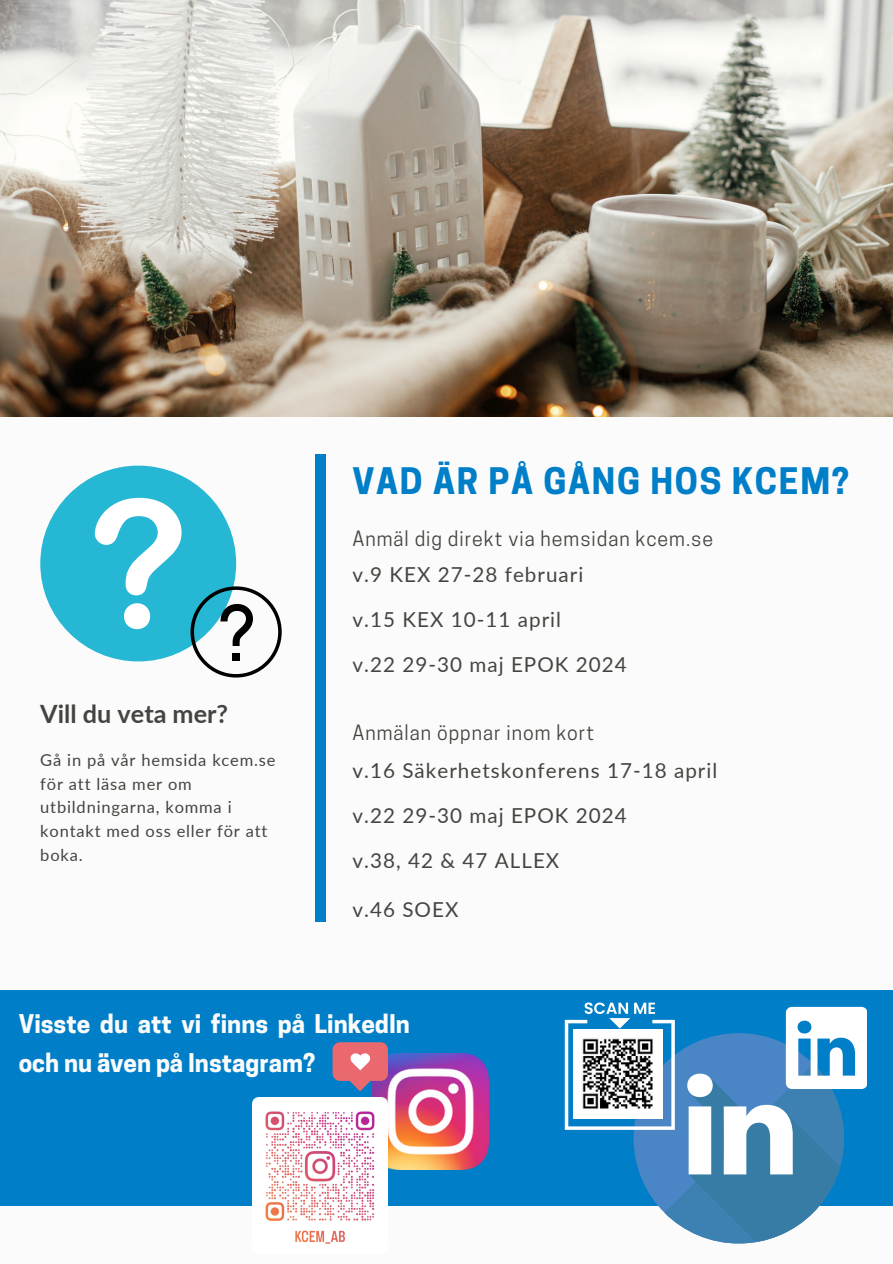
<style>
.page{position:relative;width:893px;height:1264px;background:#fff}
.page>*{position:absolute;margin:0;border:0;box-sizing:border-box;transform-origin:0 0}
.t1{font:700 34.35px "Cooper Hewitt";letter-spacing:.05em;color:#007fc8}
.t2{font:700 25.2px "Lato";color:#444440}
.t3{font:700 24.3px/39.3px "Cooper Hewitt";color:#fbfbfb}
.t4{font:20.55px "Lato";letter-spacing:.05em;color:#444440}
.t5{font:19.65px "Cooper Hewitt";letter-spacing:.05em;color:#444440}
.t6{font:16.5px/23.7px "Lato";letter-spacing:.05em;color:#444440}
</style>
<div class="page">
<div style="left:0;top:0;width:892px;height:1263px;background:#fbfbfb"></div>
<img style="left:0;top:0;width:892px;height:416px">
<div style="left:0;top:990px;width:892px;height:152px;background:#007fc8"></div>
<div style="left:0;top:1053px;width:892px;height:152px;background:#007fc8"></div>
<div style="left:40px;top:465px;width:196px;height:196px;background:#25b7d3;border-radius:50%"></div>
<svg style="left:95px;top:498px;width:86px;height:131px"></svg>
<svg style="left:190px;top:586px;width:92px;height:91px"></svg>
<div style="left:232px;top:653px;width:7px;height:7px;background:#000"></div>
<div style="left:315px;top:454px;width:10px;height:234px;background:#007fc8"></div>
<div style="left:315px;top:688px;width:10px;height:233px;background:#007fc8"></div>
<svg style="left:564px;top:1002px;width:302px;height:242px"></svg>
<img style="left:574px;top:1029px;width:88px;height:89px">
<img style="left:372px;top:1053px;width:116px;height:116px">
<img style="left:253px;top:1097px;width:135px;height:147px">
<svg style="left:333px;top:1042px;width:55px;height:48px;background:#ca7588"></svg>
<p class="t1" style="left:352px;top:468px;width:498px">VAD ÄR PÅ GÅNG HOS KCEM?</p>
<p class="t5" style="left:352px;top:531px;width:362px">Anmäl dig direkt via hemsidan kcem.se</p>
<p class="t2" style="left:40px;top:698px;width:189px">Vill du veta mer?</p>
<p class="t6" style="left:40px;top:747px;width:237px">Gå in på vår hemsida kcem.se för att läsa mer om utbildningarna, komma i kontakt med oss eller för att boka.</p>
<p class="t4" style="left:352px;top:561px;width:232px">v.9 KEX 27-28 februari</p>
<p class="t4" style="left:352px;top:606px;width:210px">v.15 KEX 10-11 april</p>
<p class="t4" style="left:352px;top:651px;width:276px">v.22 29-30 maj EPOK 2024</p>
<p class="t5" style="left:352px;top:725px;width:243px">Anmälan öppnar inom kort</p>
<p class="t4" style="left:352px;top:757px;width:366px">v.16 Säkerhetskonferens 17-18 april</p>
<p class="t4" style="left:352px;top:802px;width:276px">v.22 29-30 maj EPOK 2024</p>
<p class="t4" style="left:352px;top:847px;width:208px">v.38, 42 &amp; 47 ALLEX</p>
<p class="t4" style="left:352px;top:896px;width:107px">v.46 SOEX</p>
<p class="t3" style="left:19px;top:1006px;width:392px">Visste du att vi finns på LinkedIn och nu även på Instagram?</p>
</div>
